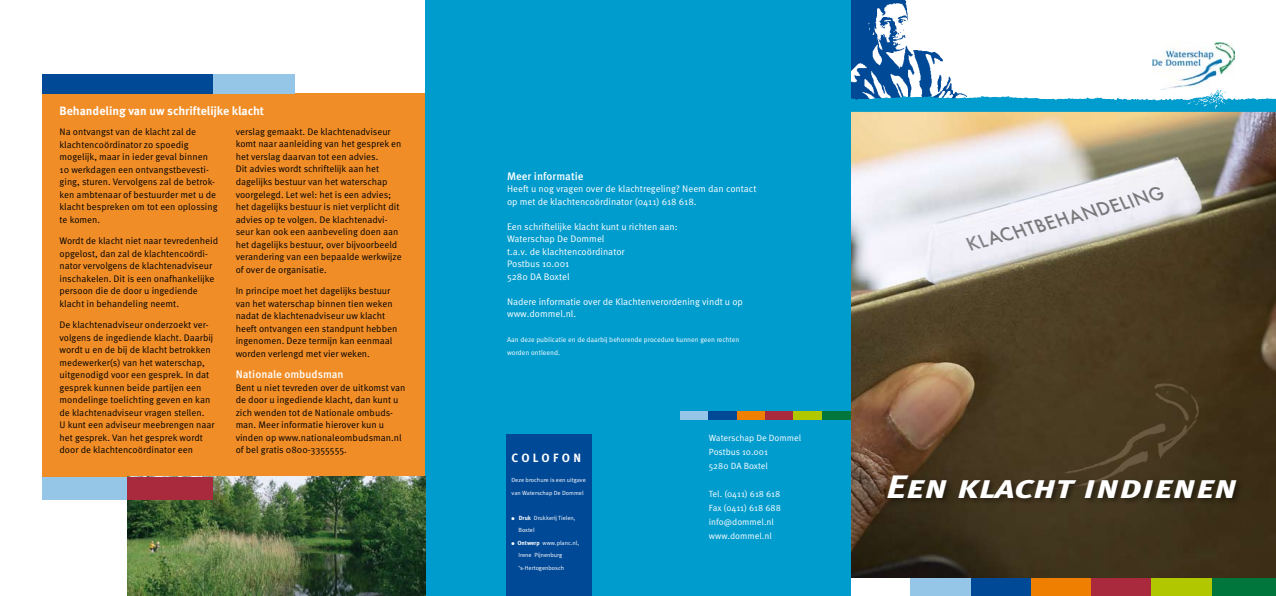
<style>
.page{position:relative;width:1276px;height:596px;background:#fff}
.page>*{position:absolute;margin:0;border:0;box-sizing:border-box;transform-origin:0 0}
.t1{font:italic 700 32.4px "Meta Pro";letter-spacing:.005em;color:#fff;scale:1.2 1}
.t2{font:italic 500 17.9px "Futura";color:#6b6c6d}
.t3{font:700 12px "Meta Pro";color:#fff}
.t4{font:700 12px "Meta Pro";letter-spacing:.28em;color:#fff}
.t5{font:500 11px "Meta Pro";color:#fff}
.t6{font:9.5px/12.5px "Meta Pro";color:#000}
.t7{font:9.5px/12.5px "Meta Pro";color:#fff}
.t8{font:9px/14px "Meta Pro";color:#fff}
.t9{font:7px/12.5px "Meta Pro";color:#fff}
.t10{font:6px/12.5px "Meta Pro";color:#fff}
.s1{font-weight:700}
.s2{color:#77787a}
.s3{color:#757678}
</style>
<div class="page">
<img style="left:850px;top:110px;width:426px;height:467px">
<div style="left:43px;top:94px;width:382px;height:387px;background:#f18d27"></div>
<img style="left:850px;top:0;width:132px;height:106px">
<svg style="left:1094px;top:89px;width:137px;height:11px"></svg>
<img style="left:1152px;top:42px;width:82px;height:47px">
<div style="left:910px;top:577px;width:61px;height:18px;background:#96c6e7"></div>
<div style="left:971px;top:577px;width:60px;height:18px;background:#004997"></div>
<div style="left:1031px;top:577px;width:60px;height:18px;background:#ee7f00"></div>
<div style="left:1091px;top:577px;width:60px;height:18px;background:#a9293d"></div>
<div style="left:1151px;top:577px;width:61px;height:18px;background:#b1c800"></div>
<div style="left:1212px;top:577px;width:64px;height:18px;background:#00753c"></div>
<div style="left:884px;top:472px;width:392px;height:65px;background:#000;opacity:.45"></div>
<div style="left:425px;top:0;width:425px;height:595px;background:#009cce"></div>
<div style="left:507px;top:434px;width:85px;height:161px;background:#004997"></div>
<div style="left:680px;top:411px;width:29px;height:8px;background:#96c6e7"></div>
<div style="left:709px;top:411px;width:28px;height:8px;background:#004997"></div>
<div style="left:737px;top:411px;width:28px;height:8px;background:#ee7f00"></div>
<div style="left:765px;top:411px;width:28px;height:8px;background:#a9293d"></div>
<div style="left:793px;top:411px;width:28px;height:8px;background:#b1c800"></div>
<div style="left:821px;top:411px;width:29px;height:8px;background:#00753c"></div>
<img style="left:128px;top:476px;width:297px;height:119px">
<div style="left:125px;top:74px;width:170px;height:20px;background:#96c6e7"></div>
<div style="left:43px;top:476px;width:85px;height:23px;background:#96c6e7"></div>
<div style="left:128px;top:476px;width:85px;height:23px;background:#a9293d"></div>
<div style="left:43px;top:74px;width:170px;height:20px;background:#004997"></div>
<img style="left:1154px;top:383px;width:37px;height:38px">
<p class="t3" style="left:60px;top:104px;width:206px">Behandeling van uw schriftelijke klacht</p>
<p class="t6" style="left:60px;top:126px;width:160px">Na ontvangst van de klacht zal de klachtencoördinator zo spoedig mogelijk, maar in ieder geval binnen<br>10 werkdagen een ontvangstbevesti&shy;ging, sturen. Vervolgens zal de betrok&shy;ken ambtenaar of bestuurder met u de klacht bespreken om tot een oplossing te komen.</p>
<p class="t6" style="left:60px;top:235px;width:160px">Wordt de klacht niet naar tevredenheid opgelost, dan zal de klachtencoördi&shy;nator vervolgens de klachtenadviseur inschakelen. Dit is een onafhankelijke persoon die de door u ingediende klacht in behandeling neemt.</p>
<p class="t6" style="left:60px;top:319px;width:157px">De klachtenadviseur onderzoekt ver&shy;volgens de ingediende klacht. Daarbij wordt u en de bij de klacht betrokken medewerker(s) van het waterschap, uitgenodigd voor een gesprek. In dat gesprek kunnen beide partijen een mondelinge toelichting geven en kan de klachtenadviseur vragen stellen.<br>U kunt een adviseur meebrengen naar het gesprek. Van het gesprek wordt door de klachtencoördinator een</p>
<p class="t6" style="left:236px;top:126px;width:167px">verslag gemaakt. De klachtenadviseur komt naar aanleiding van het gesprek en het verslag daarvan tot een advies.<br>Dit advies wordt schriftelijk aan het dagelijks bestuur van het waterschap voorgelegd. Let wel: het is een advies; het dagelijks bestuur is niet verplicht dit advies op te volgen. De klachtenadvi&shy;seur kan ook een aanbeveling doen aan het dagelijks bestuur, over bijvoorbeeld verandering van een bepaalde werkwijze of over de organisatie.</p>
<p class="t6" style="left:236px;top:285px;width:163px">In principe moet het dagelijks bestuur van het waterschap binnen tien weken nadat de klachtenadviseur uw klacht heeft ontvangen een standpunt hebben ingenomen. Deze termijn kan eenmaal worden verlengd met vier weken.</p>
<p class="t5" style="left:236px;top:367px;width:110px">Nationale ombudsman</p>
<p class="t6" style="left:236px;top:381px;width:171px">Bent u niet tevreden over de uitkomst van de door u ingediende klacht, dan kunt u zich wenden tot de Nationale ombuds&shy;man. Meer informatie hierover kun u vinden op www.nationaleombudsman.nl of bel gratis 0800-3355555.</p>
<p class="t5" style="left:507px;top:169px;width:78px">Meer informatie</p>
<p class="t7" style="left:507px;top:183px;width:251px">Heeft u nog vragen over de klachtregeling? Neem dan contact op met de klachtencoördinator (0411) 618 618.</p>
<p class="t7" style="left:507px;top:220px;width:172px">Een schriftelijke klacht kunt u richten aan:<br>Waterschap De Dommel<br>t.a.v. de klachtencoördinator<br>Postbus 10.001<br>5280 DA Boxtel</p>
<p class="t7" style="left:507px;top:295px;width:237px">Nadere informatie over de Klachtenverordening vindt u op www.dommel.nl.</p>
<p class="t9" style="left:507px;top:333px;width:234px">Aan deze publicatie en de daarbij behorende procedure kunnen geen rechten worden ontleend.</p>
<p class="t4" style="left:511px;top:449px;width:71px">COLOFON</p>
<p class="t10" style="left:511px;top:473px;width:76px">Deze brochure is een uitgave van Waterschap De Dommel</p>
<p class="t10" style="left:518px;top:511px;width:59px;text-indent:-7px">● <span class="s1">Druk</span> Drukkerij Tielen,<br>Boxtel</p>
<p class="t10" style="left:518px;top:536px;width:62px;text-indent:-7px">● <span class="s1">Ontwerp</span> www.planc.nl,<br>Irene Pijnenburg ‘s-Hertogenbosch</p>
<p class="t8" style="left:709px;top:431px;width:94px">Waterschap De Dommel<br>Postbus 10.001<br>5280 DA Boxtel</p>
<p class="t8" style="left:709px;top:487px;width:74px">Tel. (0411) 618 618<br>Fax (0411) 618 688 info@dommel.nl www.dommel.nl</p>
<h2 class="t2" style="left:965px;top:232px;width:205px;rotate:-15deg"><span class="s2">K</span><span class="s3">L</span>ACHTBEHANDELING</h2>
<h1 class="t1" style="left:886px;top:466px;width:294px">Een klacht indienen</h1>
</div>
